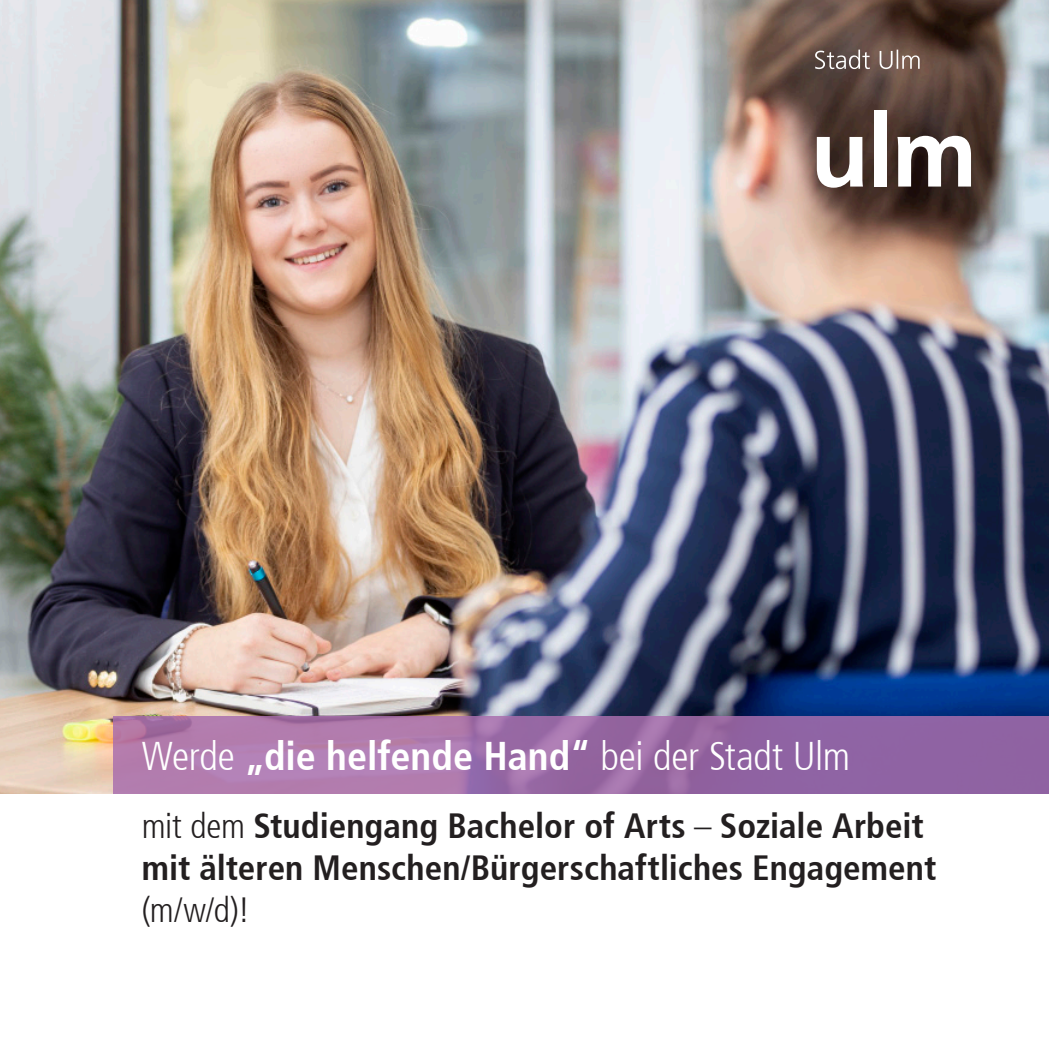
<style>
.page{position:relative;width:1049px;height:1049px;background:#fff}
.page>*{position:absolute;margin:0;border:0;box-sizing:border-box;transform-origin:0 0}
.t1{font:300 condensed 40px "Frutiger 47";letter-spacing:-.01em;color:#fff}
.t2{font:700 condensed 35px/42px "Frutiger 67";color:#231f20}
.t3{font:300 condensed 35px "Frutiger 47";color:#231f20}
.s1{font-family:"Frutiger 67";font-weight:700}
.s2{font-family:"Frutiger 47";font-weight:300}
</style>
<div class="page">
<img style="left:0;top:0;width:1049px;height:794px">
<svg style="left:817px;top:137px;width:46px;height:51px"></svg>
<div style="left:874px;top:110px;width:13px;height:77px;background:#fff"></div>
<svg style="left:897px;top:136px;width:74px;height:51px"></svg>
<svg style="left:815px;top:50px;width:105px;height:19px;background:#87766f"></svg>
<svg style="left:113px;top:716px;width:936px;height:78px;background:#9e6ea7"></svg>
<p class="t1" style="left:142px;top:733px;width:710px">Werde <span class="s1">„die helfende Hand“</span> bei der Stadt Ulm</p>
<p class="t2" style="left:142px;top:805px;width:796px"><span class="s2">mit dem</span> Studiengang Bachelor of Arts <span class="s2">–</span> Soziale Arbeit mit älteren Menschen/Bürgerschaftliches Engagement</p>
<p class="t3" style="left:142px;top:890px;width:110px">(m/w/d)!</p>
</div>
